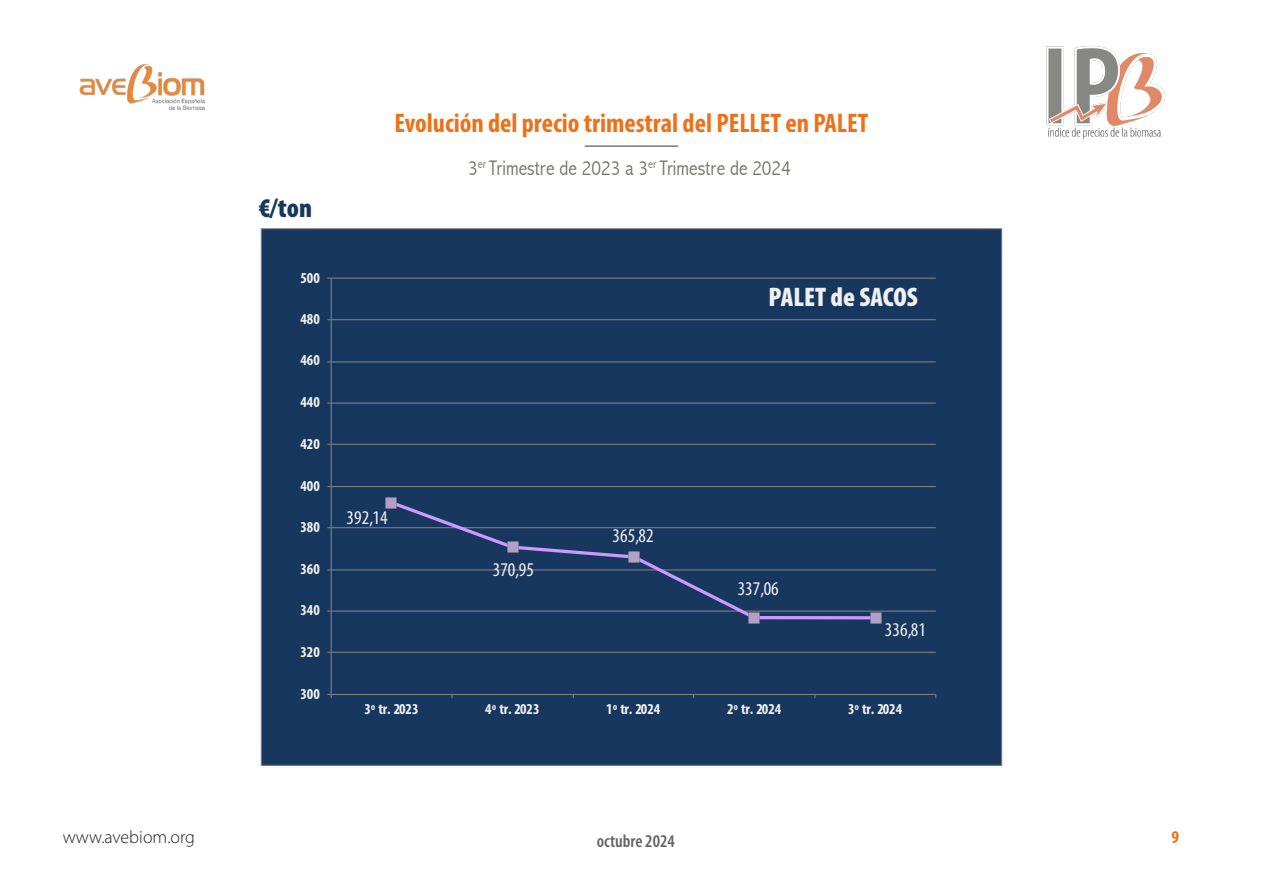
<style>
.page{position:relative;width:1263px;height:893px;background:#fff}
.page>*{position:absolute;margin:0;border:0;box-sizing:border-box;transform-origin:0 0}
.t1{font:700 condensed 27px "Myriad Pro";color:#ed7119}
.t2{font:900 condensed 27px "Myriad Pro";color:#efefef}
.t3{font:900 condensed 27px "Myriad Pro";color:#17375e}
.t4{font:300 condensed 21px "Abadi";color:#75716c}
.t5{font:condensed 19.5px "Myriad Pro";letter-spacing:.005em;color:#f2f2f2}
.t6{font:300 18px "Myriad Pro";color:#231f20}
.t7{font:600 condensed 18px "Myriad Pro";color:#636366}
.t8{font:700 condensed 18px "Myriad Pro";color:#ed7119}
.t9{font:700 condensed 15.15px "Myriad Pro";letter-spacing:.005em;color:#f2f2f2}
</style>
<div class="page">
<img style="left:79px;top:64px;width:126px;height:47px">
<img style="left:1046px;top:47px;width:119px;height:93px">
<div style="left:261px;top:229px;width:741px;height:536px;background:#17375e"></div>
<hr style="left:331px;top:652px;width:605px;height:1px;background:#808080">
<hr style="left:331px;top:611px;width:605px;height:1px;background:#808080">
<hr style="left:331px;top:569px;width:605px;height:1px;background:#808080">
<hr style="left:331px;top:527px;width:605px;height:1px;background:#808080">
<hr style="left:331px;top:486px;width:605px;height:1px;background:#808080">
<hr style="left:331px;top:444px;width:605px;height:1px;background:#808080">
<hr style="left:331px;top:403px;width:605px;height:1px;background:#808080">
<hr style="left:331px;top:361px;width:605px;height:1px;background:#808080">
<hr style="left:331px;top:319px;width:605px;height:1px;background:#808080">
<hr style="left:331px;top:278px;width:605px;height:1px;background:#808080">
<hr style="left:331px;top:278px;width:1px;height:416px;background:#808080">
<hr style="left:331px;top:694px;width:605px;height:1px;background:#808080">
<svg style="left:387px;top:503px;width:492px;height:117px"></svg>
<svg style="left:385px;top:497px;width:13px;height:12px"></svg>
<svg style="left:506px;top:541px;width:13px;height:13px"></svg>
<svg style="left:627px;top:550px;width:13px;height:13px"></svg>
<svg style="left:748px;top:611px;width:13px;height:13px"></svg>
<svg style="left:869px;top:611px;width:13px;height:13px"></svg>
<hr style="left:585px;top:145px;width:93px;height:2px;background:#76787b">
<p class="t1" style="left:394px;top:106px;width:475px">Evolución del precio trimestral del PELLET en PALET</p>
<p class="t3" style="left:258px;top:191px;width:55px">€/ton</p>
<p class="t9" style="left:300px;top:268px;width:21px">500</p>
<p class="t9" style="left:300px;top:309px;width:21px">480</p>
<p class="t9" style="left:300px;top:351px;width:21px">460</p>
<p class="t9" style="left:300px;top:393px;width:21px">440</p>
<p class="t9" style="left:300px;top:434px;width:21px">420</p>
<p class="t9" style="left:300px;top:476px;width:21px">400</p>
<p class="t9" style="left:300px;top:517px;width:21px">380</p>
<p class="t9" style="left:300px;top:560px;width:21px">360</p>
<p class="t9" style="left:300px;top:601px;width:21px">340</p>
<p class="t9" style="left:300px;top:642px;width:21px">320</p>
<p class="t9" style="left:300px;top:684px;width:21px">300</p>
<p class="t4" style="left:468px;top:156px;width:324px">3<sup>er</sup> Trimestre de 2023 a 3<sup>er</sup> Trimestre de 2024</p>
<p class="t5" style="left:347px;top:506px;width:43px">392,14</p>
<p class="t2" style="left:769px;top:280px;width:151px">PALET de SACOS</p>
<p class="t5" style="left:493px;top:558px;width:43px">370,95</p>
<p class="t5" style="left:613px;top:524px;width:43px">365,82</p>
<p class="t5" style="left:738px;top:577px;width:43px">337,06</p>
<p class="t5" style="left:885px;top:618px;width:43px">336,81</p>
<p class="t9" style="left:364px;top:699px;width:56px">3º tr. 2023</p>
<p class="t9" style="left:485px;top:699px;width:56px">4º tr. 2023</p>
<p class="t9" style="left:606px;top:699px;width:56px">1º tr. 2024</p>
<p class="t9" style="left:727px;top:699px;width:56px">2º tr. 2024</p>
<p class="t9" style="left:848px;top:699px;width:56px">3º tr. 2024</p>
<p class="t6" style="left:63px;top:826px;width:134px">www.avebiom.org</p>
<p class="t8" style="left:1171px;top:825px;width:9px">9</p>
<p class="t7" style="left:597px;top:830px;width:79px">octubre 2024</p>
</div>
